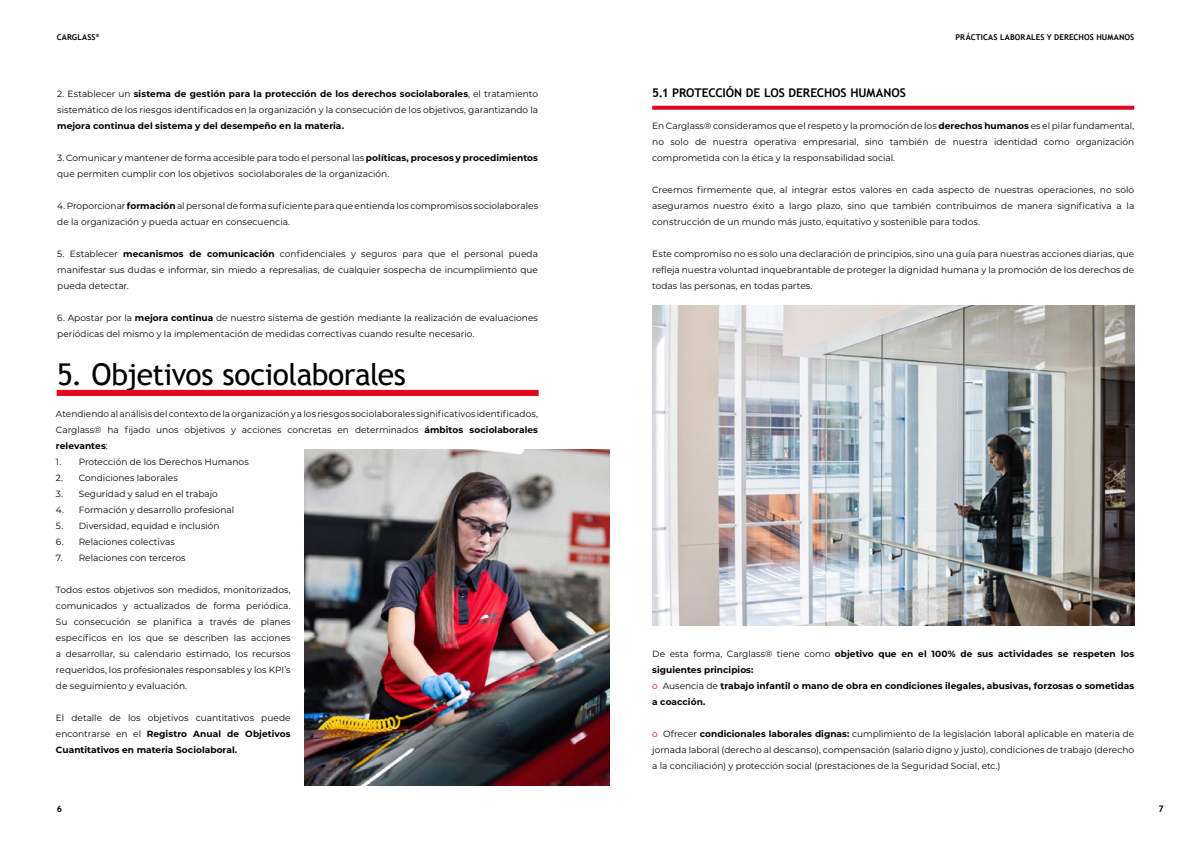
<style>
.page{position:relative;width:1191px;height:842px;background:#fff}
.page>*{position:absolute;margin:0;border:0;box-sizing:border-box;transform-origin:0 0}
.t1{font:30px "Trebuchet MS";letter-spacing:-.02em;color:#000}
.t2{font:700 12px "Trebuchet MS";letter-spacing:-.005em;color:#000}
.t3{font:9px/16px "Montserrat";color:#000;text-align:justify}
.t4{font:700 9px/16px "Montserrat";letter-spacing:.005em;color:#000;text-align:justify}
.t5{font:700 9px "Trebuchet MS";color:#000}
.t6{font:700 8px "Trebuchet MS";letter-spacing:.015em;color:#000}
.s1{font-weight:700}
.s2{font-weight:400}
.s3{font-weight:400;color:#e30420}
.s4{color:#e30420}
</style>
<div class="page">
<img style="left:305px;top:449px;width:304px;height:336px">
<div style="left:57px;top:390px;width:481px;height:6px;background:#e30420"></div>
<img style="left:652px;top:305px;width:482px;height:320px">
<svg style="left:652px;top:106px;width:482px;height:4px;background:#e5152f"></svg>
<p class="t6" style="left:57px;top:32px;width:44px">CARGLASS<sup>®</sup></p>
<p class="t3" style="left:57px;top:86px;width:482px">2. Establecer un <span class="s1">sistema de gestión para la protección de los derechos sociolaborales</span>, el tratamiento sistemático de los riesgos identificados en la organización y la consecución de los objetivos, garantizando la</p>
<p class="t4" style="left:57px;top:118px;width:288px">mejora continua del sistema y del desempeño en la materia.</p>
<p class="t3" style="left:57px;top:150px;width:482px">3. Comunicar y mantener de forma accesible para todo el personal las <span class="s1">políticas, procesos y procedimientos </span>que permiten cumplir con los objetivos sociolaborales de la organización.</p>
<p class="t3" style="left:57px;top:198px;width:482px">4. Proporcionar <span class="s1">formación</span> al personal de forma suficiente para que entienda los compromisos sociolaborales de la organización y pueda actuar en consecuencia.</p>
<p class="t3" style="left:57px;top:246px;width:482px">5. Establecer <span class="s1">mecanismos de comunicación</span> confidenciales y seguros para que el personal pueda manifestar sus dudas e informar, sin miedo a represalias, de cualquier sospecha de incumplimiento que pueda detectar.</p>
<p class="t3" style="left:57px;top:310px;width:482px">6. Apostar por la <span class="s1">mejora continua</span> de nuestro sistema de gestión mediante la realización de evaluaciones periódicas del mismo y la implementación de medidas correctivas cuando resulte necesario.</p>
<h1 class="t1" style="left:57px;top:357px;width:350px">5. Objetivos sociolaborales</h1>
<p class="t3" style="left:56px;top:406px;width:483px">Atendiendo al análisis del contexto de la organización y a los riesgos sociolaborales significativos identificados, Carglass® ha fijado unos objetivos y acciones concretas en determinados <span class="s1">ámbitos sociolaborales relevantes</span>:</p>
<p class="t3" style="left:56px;top:454px;width:194px">1. Protección de los Derechos Humanos</p>
<p class="t3" style="left:56px;top:470px;width:123px">2. Condiciones laborales</p>
<p class="t3" style="left:56px;top:486px;width:163px">3. Seguridad y salud en el trabajo</p>
<p class="t3" style="left:56px;top:502px;width:180px">4. Formación y desarrollo profesional</p>
<p class="t3" style="left:56px;top:518px;width:165px">5. Diversidad, equidad e inclusión</p>
<p class="t3" style="left:56px;top:534px;width:120px">6. Relaciones colectivas</p>
<p class="t3" style="left:56px;top:550px;width:131px">7. Relaciones con terceros</p>
<p class="t3" style="left:56px;top:582px;width:236px">Todos estos objetivos son medidos, monitorizados, comunicados y actualizados de forma periódica.<br>Su consecución se planifica a través de planes específicos en los que se describen las acciones a desarrollar, su calendario estimado, los recursos requeridos, los profesionales responsables y los KPI’s de seguimiento y evaluación.</p>
<p class="t4" style="left:56px;top:710px;width:236px"><span class="s2">El detalle de los objetivos cuantitativos puede encontrarse en el</span> Registro Anual de Objetivos Cuantitativos en materia Sociolaboral.</p>
<p class="t6" style="left:955px;top:32px;width:180px">PRÁCTICAS LABORALES Y DERECHOS HUMANOS</p>
<h2 class="t2" style="left:652px;top:85px;width:255px">5.1 PROTECCIÓN DE LOS DERECHOS HUMANOS</h2>
<p class="t3" style="left:652px;top:118px;width:483px">En Carglass® consideramos que el respeto y la promoción de los <span class="s1">derechos humanos</span> es el pilar fundamental, no solo de nuestra operativa empresarial, sino también de nuestra identidad como organización comprometida con la ética y la responsabilidad social.</p>
<p class="t3" style="left:652px;top:182px;width:483px">Creemos firmemente que, al integrar estos valores en cada aspecto de nuestras operaciones, no solo aseguramos nuestro éxito a largo plazo, sino que también contribuimos de manera significativa a la construcción de un mundo más justo, equitativo y sostenible para todos.</p>
<p class="t3" style="left:652px;top:246px;width:483px">Este compromiso no es solo una declaración de principios, sino una guía para nuestras acciones diarias, que refleja nuestra voluntad inquebrantable de proteger la dignidad humana y la promoción de los derechos de todas las personas, en todas partes.</p>
<p class="t4" style="left:652px;top:646px;width:483px;text-align:left"><span class="s2">De esta forma, Carglass® tiene como</span> objetivo que en el 100% de sus actividades se respeten los siguientes principios:<br><span class="s3">o</span> <span class="s2">Ausencia de</span> trabajo infantil o mano de obra en condiciones ilegales, abusivas, forzosas o sometidas a coacción.</p>
<p class="t3" style="left:652px;top:726px;width:483px"><span class="s4">o</span> Ofrecer <span class="s1">condicionales laborales dignas:</span> cumplimiento de la legislación laboral aplicable en materia de jornada laboral (derecho al descanso), compensación (salario digno y justo), condiciones de trabajo (derecho a la conciliación) y protección social (prestaciones de la Seguridad Social, etc.)</p>
<p class="t5" style="left:57px;top:803px;width:7px">6</p>
<p class="t5" style="left:1158px;top:803px;width:7px">7</p>
</div>
